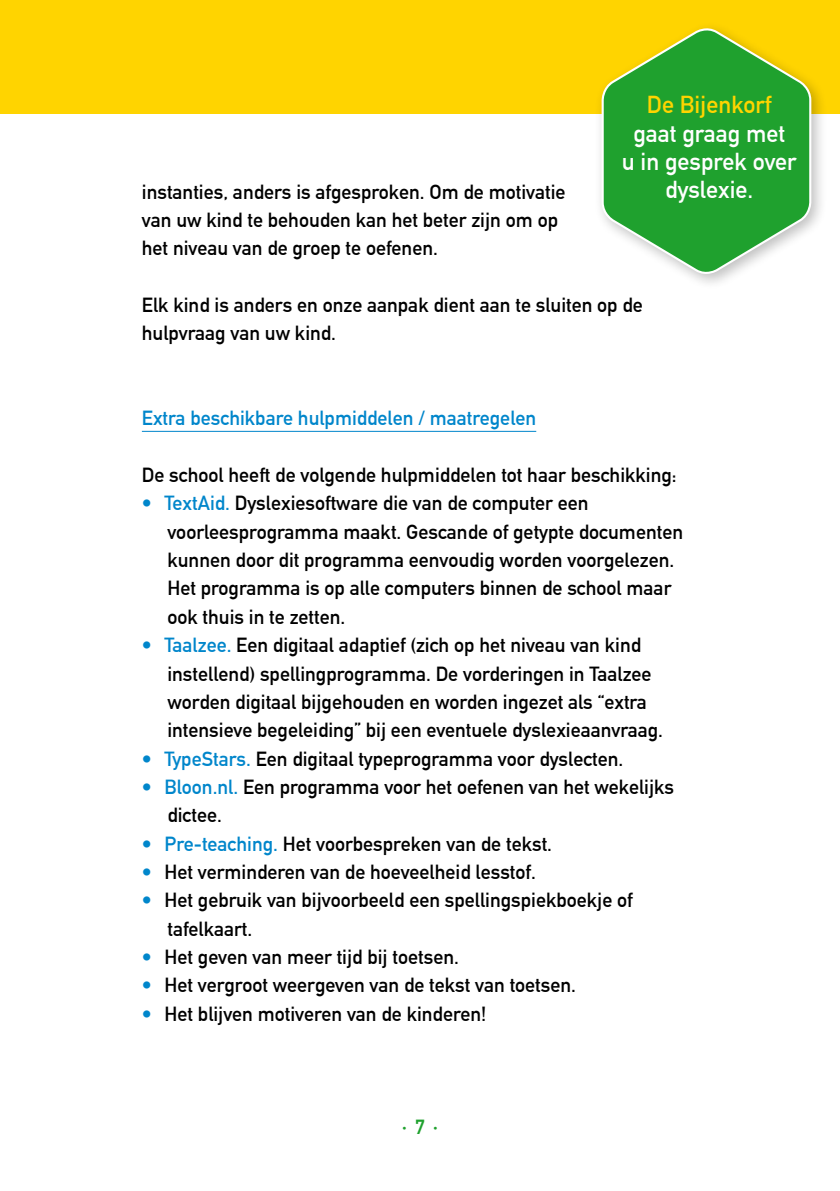
<style>
.page{position:relative;width:840px;height:1191px;background:#fff}
.page>*{position:absolute;margin:0;border:0;box-sizing:border-box;transform-origin:0 0}
.t1{font:700 24px/28.4px "DIN Alternate";color:#fff;text-align:center}
.t2{font:700 24px "DIN Alternate";color:#ffd400}
.t3{font:700 20px/28.4px "DIN Alternate";color:#000}
.t4{font:700 20px "DIN Alternate";color:#0086cb}
.t5{font:700 8px "DIN Alternate";color:#1fa12e}
.s1{color:#0086cb}
.s2{font-size:20px}
</style>
<div class="page">
<div style="left:0;top:0;width:839px;height:113px;background:#ffd400"></div>
<hr style="left:142px;top:431px;width:394px;height:1px;background:#0086cb">
<div style="left:593px;top:21px;width:234px;height:269px;background:#000;opacity:.25"></div>
<svg style="left:600px;top:26px;width:211px;height:250px"></svg>
<p class="t2" style="left:646px;top:87px;width:126px">De Bijenkorf</p>
<p class="t1" style="left:621px;top:117px;width:176px">gaat graag met<br>u in gesprek over dyslexie.</p>
<p class="t3" style="left:142px;top:176px;width:425px">instanties, anders is afgesproken. Om de motivatie van uw kind te behouden kan het beter zijn om op het niveau van de groep te oefenen.</p>
<p class="t3" style="left:142px;top:289px;width:502px">Elk kind is anders en onze aanpak dient aan te sluiten op de hulpvraag van uw kind.</p>
<p class="t4" style="left:142px;top:403px;width:395px">Extra beschikbare hulpmiddelen / maatregelen</p>
<p class="t3" style="left:142px;top:459px;width:536px">De school heeft de volgende hulpmiddelen tot haar beschikking:</p>
<p class="t3" style="left:167px;top:488px;width:517px;text-indent:-26px"><span class="s1">• TextAid.</span> Dyslexiesoftware die van de computer een voorleesprogramma maakt. Gescande of getypte documenten kunnen door dit programma eenvoudig worden voorgelezen.<br>Het programma is op alle computers binnen de school maar ook thuis in te zetten.</p>
<p class="t3" style="left:167px;top:629px;width:497px;text-indent:-26px"><span class="s1">• Taalzee.</span> Een digitaal adaptief (zich op het niveau van kind instellend) spellingprogramma. De vorderingen in Taalzee worden digitaal bijgehouden en worden ingezet als “extra intensieve begeleiding” bij een eventuele dyslexieaanvraag.</p>
<p class="t3" style="left:142px;top:743px;width:482px"><span class="s1">• TypeStars.</span> Een digitaal typeprogramma voor dyslecten.</p>
<p class="t3" style="left:167px;top:771px;width:508px;text-indent:-26px"><span class="s1">• Bloon.nl.</span> Een programma voor het oefenen van het wekelijks dictee.</p>
<p class="t3" style="left:142px;top:828px;width:411px"><span class="s1">• Pre-teaching.</span> Het voorbespreken van de tekst.</p>
<p class="t3" style="left:142px;top:856px;width:395px"><span class="s1">•</span> Het verminderen van de hoeveelheid lesstof.</p>
<p class="t3" style="left:167px;top:884px;width:466px;text-indent:-26px"><span class="s1">•</span> Het gebruik van bijvoorbeeld een spellingspiekboekje of tafelkaart.</p>
<p class="t3" style="left:142px;top:941px;width:318px"><span class="s1">•</span> Het geven van meer tijd bij toetsen.</p>
<p class="t3" style="left:142px;top:969px;width:435px"><span class="s1">•</span> Het vergroot weergeven van de tekst van toetsen.</p>
<p class="t3" style="left:142px;top:998px;width:346px"><span class="s1">•</span> Het blijven motiveren van de kinderen!</p>
<p class="t5" style="left:402px;top:1122px;width:36px">• <span class="s2">7</span> •</p>
</div>
